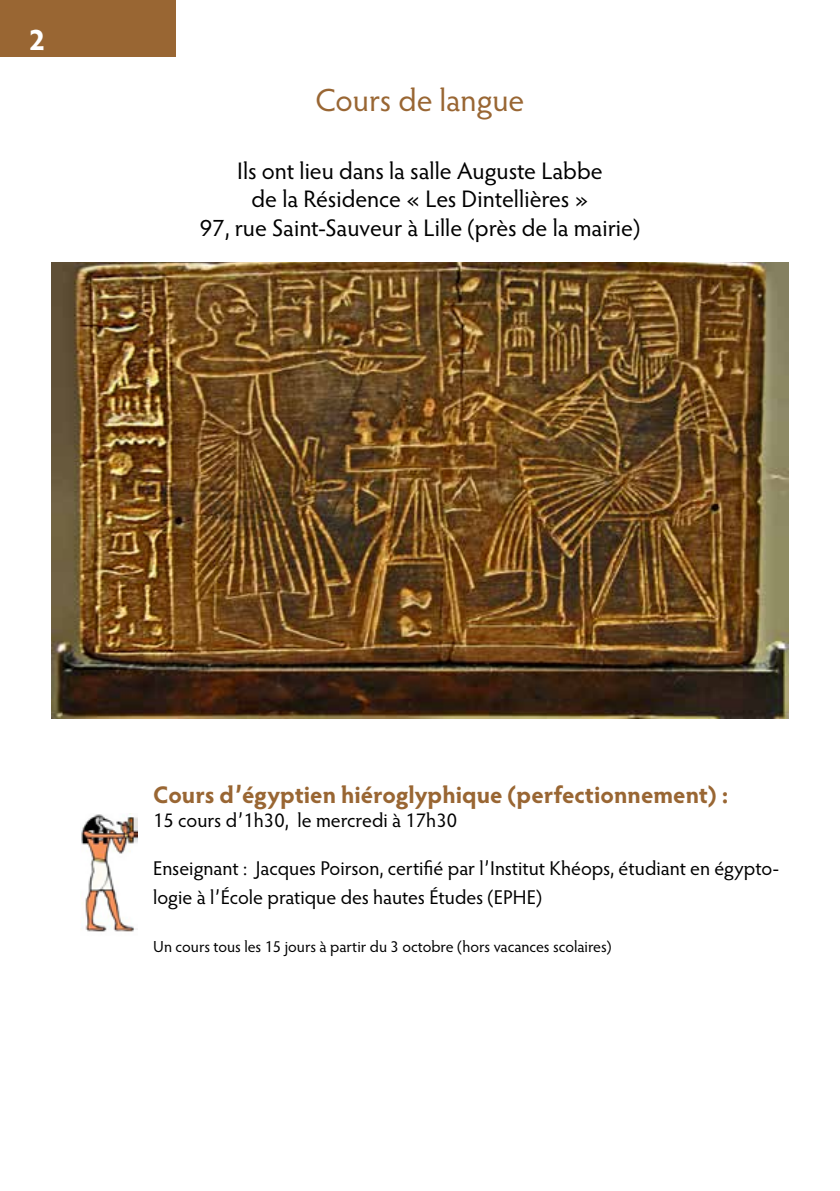
<style>
.page{position:relative;width:840px;height:1191px;background:#fff}
.page>*{position:absolute;margin:0;border:0;box-sizing:border-box;transform-origin:0 0}
.t1{font:32px "Hypatia Sans Pro";color:#963}
.t2{font:700 30px "Hypatia Sans Pro";color:#fff}
.t3{font:24px/28.8px "Hypatia Sans Pro";color:#000;text-align:center}
.t4{font:700 24px "Hypatia Sans Pro";color:#963}
.t5{font:20px/28.8px "Hypatia Sans Pro";color:#000}
.t6{font:16px "Hypatia Sans Pro";color:#000}
</style>
<div class="page">
<img style="left:51px;top:263px;width:737px;height:455px">
<img style="left:81px;top:814px;width:56px;height:118px">
<div style="left:0;top:0;width:176px;height:57px;background:#963"></div>
<h2 class="t2" style="left:28px;top:19px;width:18px">2</h2>
<h1 class="t1" style="left:315px;top:79px;width:210px">Cours de langue</h1>
<p class="t3" style="left:200px;top:155px;width:441px">Ils ont lieu dans la salle Auguste Labbe<br>de la Résidence « Les Dintellières »<br>97, rue Saint-Sauveur à Lille (près de la mairie)</p>
<p class="t4" style="left:153px;top:778px;width:576px">Cours d’égyptien hiéroglyphique (perfectionnement) :</p>
<p class="t5" style="left:153px;top:805px;width:305px">15 cours d’1h30, le mercredi à 17h30</p>
<p class="t5" style="left:153px;top:853px;width:627px">Enseignant : Jacques Poirson, certifié par l’Institut Khéops, étudiant en égypto&shy;logie à l’École pratique des hautes Études (EPHE)</p>
<p class="t6" style="left:153px;top:935px;width:459px">Un cours tous les 15 jours à partir du 3 octobre (hors vacances scolaires)</p>
</div>
